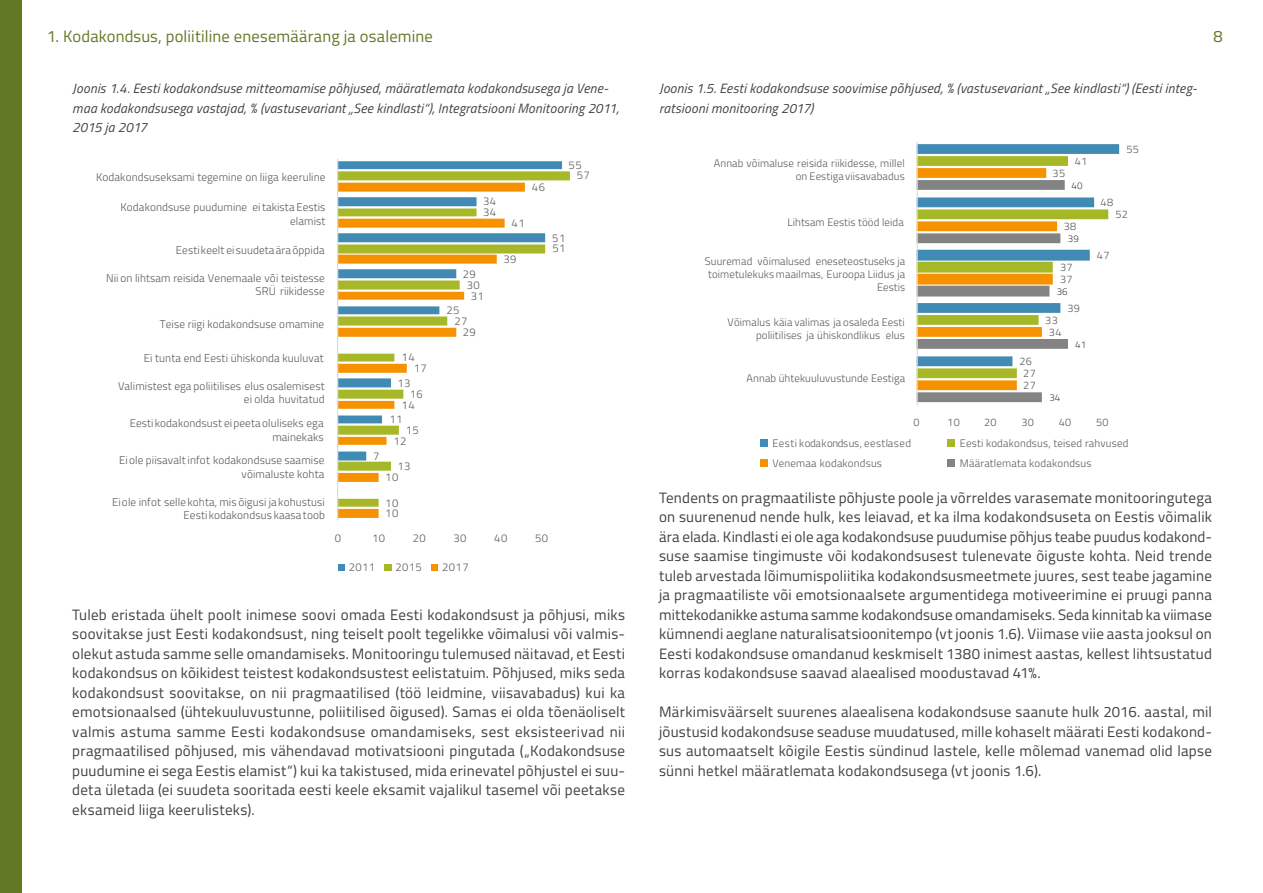
<style>
.page{position:relative;width:1263px;height:893px;background:#fff}
.page>*{position:absolute;margin:0;border:0;box-sizing:border-box;transform-origin:0 0}
.t1{font:16.5px "Titillium Web";letter-spacing:.01em;color:#617925}
.t2{font:15px/19.5px "Titillium Web";letter-spacing:.015em;color:#414141;text-align:justify}
.t3{font:italic 13.5px/19.5px "Titillium Web";letter-spacing:.02em;color:#414141}
.t4{font:300 11.25px/13.5px "Titillium Web";letter-spacing:.01em;color:#595959;text-align:right}
.t5{font:300 10.95px/13px "Titillium Web";letter-spacing:.01em;color:#595959;text-align:right}
.t6{font:300 9.75px "Titillium Web";letter-spacing:-.005em;color:#404040}
</style>
<div class="page">
<div style="left:0;top:0;width:21px;height:893px;background:#617925"></div>
<svg style="left:338px;top:161px;width:224px;height:9px;background:#5898bc"></svg>
<svg style="left:338px;top:171px;width:232px;height:83px"></svg>
<svg style="left:338px;top:183px;width:187px;height:335px"></svg>
<hr style="left:337px;top:158px;width:1px;height:363px;background:#d9d9d9">
<div style="left:338px;top:564px;width:7px;height:7px;background:#418ab3"></div>
<div style="left:384px;top:564px;width:8px;height:7px;background:#a6b727"></div>
<div style="left:431px;top:564px;width:7px;height:7px;background:#f69200"></div>
<svg style="left:918px;top:144px;width:201px;height:258px"></svg>
<hr style="left:917px;top:141px;width:1px;height:265px;background:#d9d9d9">
<div style="left:760px;top:439px;width:7px;height:8px;background:#418ab3"></div>
<div style="left:947px;top:439px;width:8px;height:8px;background:#a6b727"></div>
<div style="left:760px;top:459px;width:7px;height:7px;background:#f69200"></div>
<div style="left:947px;top:459px;width:8px;height:7px;background:#838383"></div>
<p class="t1" style="left:47px;top:24px;width:388px">1. Kodakondsus, poliitiline enesemäärang ja osalemine</p>
<p class="t1" style="left:1213px;top:24px;width:11px">8</p>
<p class="t3" style="left:72px;top:78px;width:548px">Joonis 1.4. Eesti kodakondsuse mitteomamise põhjused, määratlemata kodakondsusega ja Vene&shy;maa kodakondsusega vastajad, % (vastusevariant „See kindlasti“), Integratsiooni Monitooring 2011,<br>2015 ja 2017</p>
<p class="t3" style="left:659px;top:78px;width:539px">Joonis 1.5. Eesti kodakondsuse soovimise põhjused, % (vastusevariant „See kindlasti“) (Eesti integ&shy;ratsiooni monitooring 2017)</p>
<p class="t5" style="left:1126px;top:142px;width:14px">55</p>
<p class="t4" style="left:96px;top:170px;width:231px">Kodakondsuseksami tegemine on liiga keeruline</p>
<p class="t4" style="left:120px;top:200px;width:207px">Kodakondsuse puudumine eitakista Eestis elamist</p>
<p class="t4" style="left:176px;top:243px;width:150px">Eestikeelt eisuudeta äraõppida</p>
<p class="t4" style="left:106px;top:271px;width:220px">Nii on lihtsam reisida Venemaale või teistesse<br>SRÜ riikidesse</p>
<p class="t4" style="left:160px;top:316px;width:166px">Teise riigi kodakondsuse omamine</p>
<p class="t4" style="left:144px;top:351px;width:181px">Ei tunta end Eesti ühiskonda kuuluvat</p>
<p class="t4" style="left:118px;top:378px;width:208px">Valimistest ega poliitilises elus osalemisest ei olda huvitatud</p>
<p class="t4" style="left:130px;top:416px;width:195px">Eestikodakondsust eipeetaoluliseks ega mainekaks</p>
<p class="t4" style="left:119px;top:453px;width:207px">Eiole piisavalt infot kodakondsuse saamise võimaluste kohta</p>
<p class="t4" style="left:112px;top:495px;width:214px">Eiole infot sellekohta, mis õigusi ja kohustusi<br>Eestikodakondsus kaasa toob</p>
<p class="t4" style="left:569px;top:158px;width:15px">55</p>
<p class="t4" style="left:402px;top:350px;width:15px">14</p>
<p class="t4" style="left:410px;top:386px;width:15px">16</p>
<p class="t4" style="left:406px;top:423px;width:15px">15</p>
<p class="t4" style="left:397px;top:459px;width:15px">13</p>
<p class="t4" style="left:414px;top:361px;width:15px">17</p>
<p class="t4" style="left:397px;top:376px;width:15px">13</p>
<p class="t4" style="left:389px;top:412px;width:15px">11</p>
<p class="t4" style="left:402px;top:397px;width:15px">14</p>
<p class="t4" style="left:393px;top:434px;width:15px">12</p>
<p class="t4" style="left:385px;top:470px;width:15px">10</p>
<p class="t4" style="left:385px;top:506px;width:15px">10</p>
<p class="t4" style="left:373px;top:448px;width:8px">7</p>
<p class="t4" style="left:385px;top:495px;width:15px">10</p>
<p class="t4" style="left:483px;top:194px;width:15px">34</p>
<p class="t4" style="left:483px;top:205px;width:15px">34</p>
<p class="t4" style="left:463px;top:267px;width:15px">29</p>
<p class="t4" style="left:467px;top:278px;width:15px">30</p>
<p class="t4" style="left:471px;top:288px;width:15px">31</p>
<p class="t4" style="left:463px;top:325px;width:15px">29</p>
<p class="t4" style="left:446px;top:303px;width:15px">25</p>
<p class="t4" style="left:455px;top:314px;width:15px">27</p>
<p class="t4" style="left:512px;top:216px;width:15px">41</p>
<p class="t4" style="left:503px;top:252px;width:15px">39</p>
<p class="t4" style="left:532px;top:179px;width:15px">46</p>
<p class="t4" style="left:552px;top:230px;width:15px">51</p>
<p class="t4" style="left:552px;top:241px;width:15px">51</p>
<p class="t4" style="left:335px;top:531px;width:8px">0</p>
<p class="t4" style="left:372px;top:531px;width:15px">10</p>
<p class="t4" style="left:413px;top:531px;width:15px">20</p>
<p class="t4" style="left:453px;top:531px;width:15px">30</p>
<p class="t4" style="left:494px;top:531px;width:15px">40</p>
<p class="t4" style="left:535px;top:531px;width:15px">50</p>
<p class="t4" style="left:349px;top:560px;width:28px">2011</p>
<p class="t4" style="left:395px;top:560px;width:28px">2015</p>
<p class="t4" style="left:442px;top:560px;width:28px">2017</p>
<p class="t4" style="left:577px;top:168px;width:15px">57</p>
<p class="t2" style="left:72px;top:604px;width:554px">Tuleb eristada ühelt poolt inimese soovi omada Eesti kodakondsust ja põhjusi, miks soovitakse just Eesti kodakondsust, ning teiselt poolt tegelikke võimalusi või valmis&shy;olekut astuda samme selle omandamiseks. Monitooringu tulemused näitavad, et Eesti kodakondsus on kõikidest teistest kodakondsustest eelistatuim. Põhjused, miks seda kodakondsust soovitakse, on nii pragmaatilised (töö leidmine, viisavabadus) kui ka emotsionaalsed (ühtekuuluvustunne, poliitilised õigused). Samas ei olda tõenäoliselt valmis astuma samme Eesti kodakondsuse omandamiseks, sest eksisteerivad nii pragmaatilised põhjused, mis vähendavad motivatsiooni pingutada („Kodakondsuse puudumine ei sega Eestis elamist“) kui ka takistused, mida erinevatel põhjustel ei suu&shy;deta ületada (ei suudeta sooritada eesti keele eksamit vajalikul tasemel või peetakse eksameid liiga keerulisteks).</p>
<p class="t5" style="left:714px;top:156px;width:192px">Annab võimaluse reisida riikidesse, millel on Eestiga viisavabadus</p>
<p class="t5" style="left:787px;top:215px;width:118px">Lihtsam Eestis tööd leida</p>
<p class="t5" style="left:705px;top:254px;width:202px">Suuremad võimalused eneseteostuseks ja toimetulekuks maailmas, Euroopa Liidus ja<br>Eestis</p>
<p class="t5" style="left:728px;top:315px;width:179px">Võimalus käia valimas ja osaleda Eesti poliitilises ja ühiskondlikus elus</p>
<p class="t5" style="left:747px;top:371px;width:160px">Annab ühtekuuluvustunde Eestiga</p>
<p class="t5" style="left:1053px;top:166px;width:14px">35</p>
<p class="t5" style="left:1075px;top:154px;width:14px">41</p>
<p class="t6" style="left:1071px;top:178px;width:12px">40</p>
<p class="t5" style="left:1019px;top:354px;width:14px">26</p>
<p class="t5" style="left:1023px;top:366px;width:14px">27</p>
<p class="t5" style="left:1023px;top:378px;width:14px">27</p>
<p class="t5" style="left:1064px;top:219px;width:14px">38</p>
<p class="t6" style="left:1068px;top:231px;width:12px">39</p>
<p class="t5" style="left:1060px;top:260px;width:14px">37</p>
<p class="t5" style="left:1060px;top:272px;width:14px">37</p>
<p class="t6" style="left:1057px;top:284px;width:12px">36</p>
<p class="t5" style="left:1045px;top:313px;width:14px">33</p>
<p class="t5" style="left:1067px;top:301px;width:14px">39</p>
<p class="t5" style="left:1049px;top:325px;width:14px">34</p>
<p class="t6" style="left:1075px;top:337px;width:12px">41</p>
<p class="t6" style="left:1049px;top:390px;width:12px">34</p>
<p class="t5" style="left:1100px;top:195px;width:14px">48</p>
<p class="t5" style="left:1115px;top:207px;width:14px">52</p>
<p class="t5" style="left:1097px;top:248px;width:14px">47</p>
<p class="t5" style="left:913px;top:415px;width:8px">0</p>
<p class="t5" style="left:947px;top:415px;width:14px">10</p>
<p class="t5" style="left:960px;top:411px;width:170px;line-height:20.4px;text-align:left;text-indent:136px">50<br>Eesti kodakondsus, teised rahvused<br>Määratlemata kodakondsus</p>
<p class="t5" style="left:984px;top:415px;width:14px">20</p>
<p class="t5" style="left:1021px;top:415px;width:14px">30</p>
<p class="t5" style="left:1059px;top:415px;width:14px">40</p>
<p class="t5" style="left:772px;top:432px;width:140px;line-height:20.2px;text-align:left">Eesti kodakondsus, eestlased<br>Venemaa kodakondsus</p>
<p class="t2" style="left:659px;top:487px;width:554px">Tendents on pragmaatiliste põhjuste poole ja võrreldes varasemate monitooringutega on suurenenud nende hulk, kes leiavad, et ka ilma kodakondsuseta on Eestis võimalik ära elada. Kindlasti ei ole aga kodakondsuse puudumise põhjus teabe puudus kodakond&shy;suse saamise tingimuste või kodakondsusest tulenevate õiguste kohta. Neid trende tuleb arvestada lõimumispoliitika kodakondsusmeetmete juures, sest teabe jagamine ja pragmaatiliste või emotsionaalsete argumentidega motiveerimine ei pruugi panna mittekodanikke astuma samme kodakondsuse omandamiseks. Seda kinnitab ka viimase kümnendi aeglane naturalisatsioonitempo (vt joonis 1.6). Viimase viie aasta jooksul on Eesti kodakondsuse omandanud keskmiselt 1380 inimest aastas, kellest lihtsustatud korras kodakondsuse saavad alaealised moodustavad 41%.</p>
<p class="t2" style="left:659px;top:701px;width:554px">Märkimisväärselt suurenes alaealisena kodakondsuse saanute hulk 2016. aastal, mil jõustusid kodakondsuse seaduse muudatused, mille kohaselt määrati Eesti kodakond&shy;sus automaatselt kõigile Eestis sündinud lastele, kelle mõlemad vanemad olid lapse sünni hetkel määratlemata kodakondsusega (vt joonis 1.6).</p>
</div>
